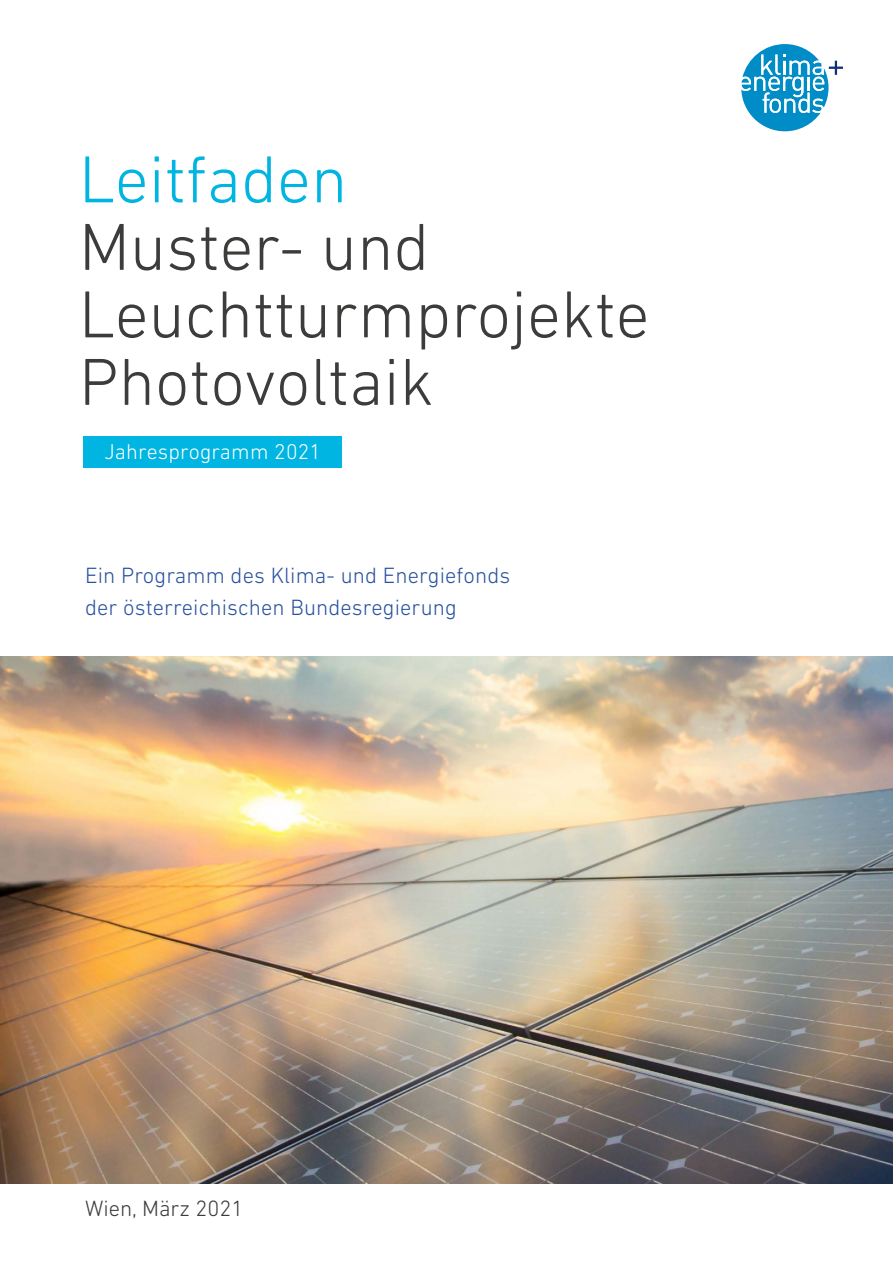
<style>
.page{position:relative;width:893px;height:1263px;background:#fff}
.page>*{position:absolute;margin:0;border:0;box-sizing:border-box;transform-origin:0 0}
.Titelseite_Titel_groß{font:300 67.5px/67.5px "DIN Next LT Pro";color:#3c3c3b}
.Untertitel_2{font:300 22.5px/31.5px "DIN Next LT Pro";letter-spacing:.005em;color:#2852a0}
.Fußzeile_Titel_Rückseite{font:300 22.5px "DIN Next LT Pro";color:#3c3c3b}
.Untertitel_1{font:300 21.75px "DIN Next LT Pro";letter-spacing:.01em;color:#fff}
.s1{color:#00b5e2}
</style>
<div class="page">
<svg style="left:741px;top:44px;width:102px;height:87px"></svg>
<div style="left:84px;top:436px;width:258px;height:32px;background:#00b5e2"></div>
<img style="left:0;top:657px;width:893px;height:526px">
<p class="Titelseite_Titel_groß" style="left:79px;top:145px;width:572px"><span class="s1">Leitfaden<br></span>Muster- und<br>Leuchtturmprojekte<br>Photovoltaik</p>
<p class="Untertitel_1" style="left:104px;top:439px;width:218px">Jahresprogramm 2021</p>
<p class="Untertitel_2" style="left:85px;top:560px;width:427px">Ein Programm des Klima- und Energiefonds der österreichischen Bundesregierung</p>
<p class="Fußzeile_Titel_Rückseite" style="left:85px;top:1195px;width:160px">Wien, März 2021</p>
</div>
